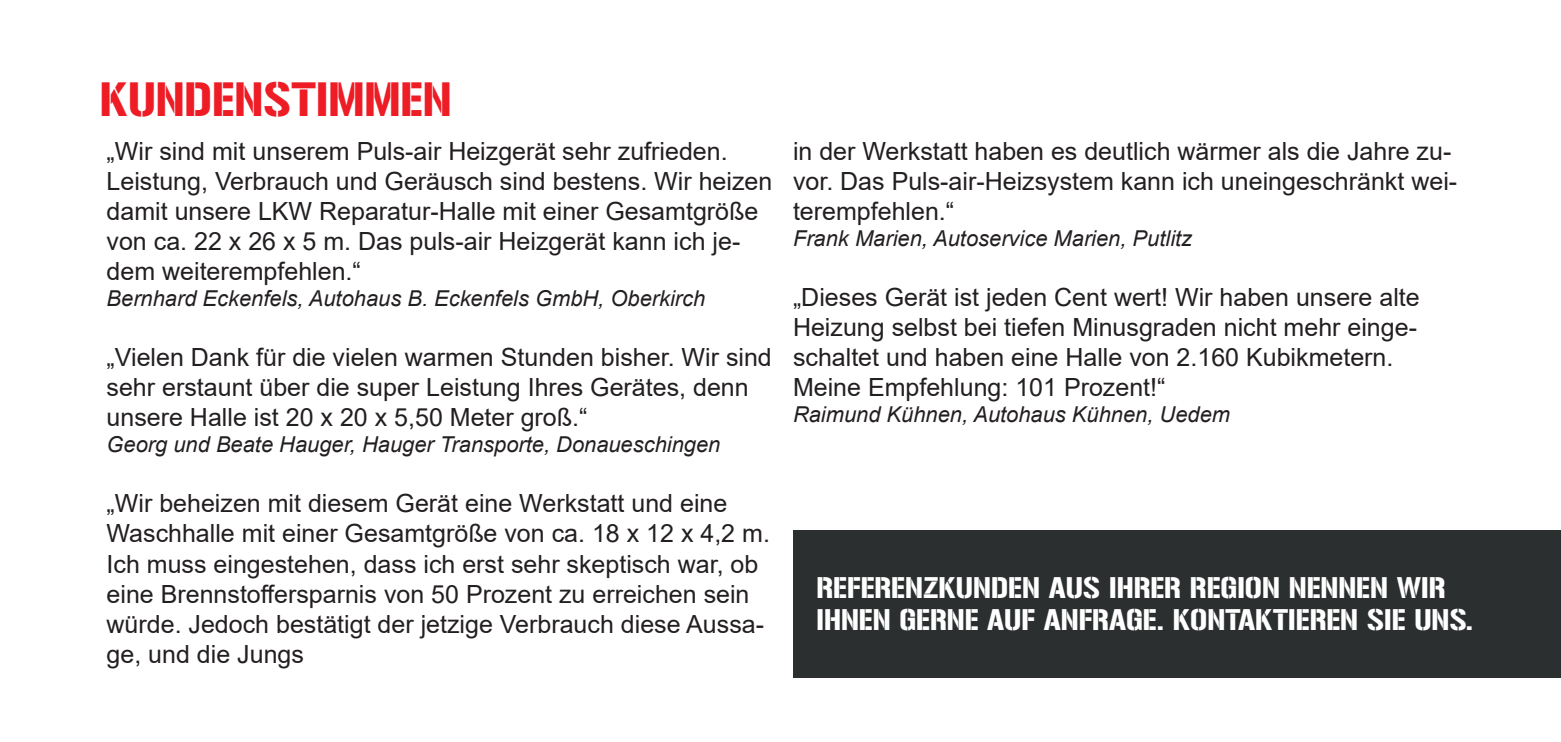
<style>
.page{position:relative;width:1561px;height:742px;background:#fff}
.page>*{position:absolute;margin:0;border:0;box-sizing:border-box;transform-origin:0 0}
.t1{font:42.19px "Gunplay";color:#ee1c25}
.t2{font:26.19px "Gunplay";color:#fff}
.t3{font:25px/30px "Arial";color:#231f20}
.t4{font:italic 21.88px "Arial";color:#231f20}
</style>
<div class="page">
<div style="left:793px;top:529px;width:768px;height:148px;background:#2b2f2f"></div>
<p class="t1" style="left:100px;top:75px;width:353px">KUNDENSTIMMEN</p>
<p class="t3" style="left:107px;top:136px;width:667px">„Wir sind mit unserem Puls-air Heizgerät sehr zufrieden.<br>Leistung, Verbrauch und Geräusch sind bestens. Wir heizen damit unsere LKW Reparatur-Halle mit einer Gesamtgröße von ca. 22 x 26 x 5 m. Das puls-air Heizgerät kann ich je&shy;dem weiterempfehlen.“</p>
<p class="t4" style="left:107px;top:284px;width:600px">Bernhard Eckenfels, Autohaus B. Eckenfels GmbH, Oberkirch</p>
<p class="t3" style="left:107px;top:342px;width:667px">„Vielen Dank für die vielen warmen Stunden bisher. Wir sind</p>
<p class="t3" style="left:107px;top:372px;width:643px">sehr erstaunt über die super Leistung Ihres Gerätes, denn unsere Halle ist 20 x 20 x 5,50 Meter groß.“</p>
<p class="t4" style="left:107px;top:430px;width:615px">Georg und Beate Hauger, Hauger Transporte, Donaueschingen</p>
<p class="t3" style="left:107px;top:488px;width:665px">„Wir beheizen mit diesem Gerät eine Werkstatt und eine Waschhalle mit einer Gesamtgröße von ca. 18 x 12 x 4,2 m.<br>Ich muss eingestehen, dass ich erst sehr skeptisch war, ob eine Brennstoffersparnis von 50 Prozent zu erreichen sein würde. Jedoch bestätigt der jetzige Verbrauch diese Aussa&shy;ge, und die Jungs</p>
<p class="t3" style="left:793px;top:136px;width:666px">in der Werkstatt haben es deutlich wärmer als die Jahre zu&shy;vor. Das Puls-air-Heizsystem kann ich uneingeschränkt wei&shy;terempfehlen.“</p>
<p class="t4" style="left:793px;top:224px;width:401px">Frank Marien, Autoservice Marien, Putlitz</p>
<p class="t3" style="left:793px;top:282px;width:628px">„Dieses Gerät ist jeden Cent wert! Wir haben unsere alte Heizung selbst bei tiefen Minusgraden nicht mehr einge&shy;schaltet und haben eine Halle von 2.160 Kubikmetern.<br>Meine Empfehlung: 101 Prozent!“</p>
<p class="t4" style="left:793px;top:400px;width:438px">Raimund Kühnen, Autohaus Kühnen, Uedem</p>
<p class="t2" style="left:816px;top:573px;width:630px">REFERENZKUNDEN AUS IHRER REGION NENNEN WIR</p>
<p class="t2" style="left:816px;top:604px;width:658px">IHNEN GERNE AUF ANFRAGE. KONTAKTIEREN SIE UNS.</p>
</div>
